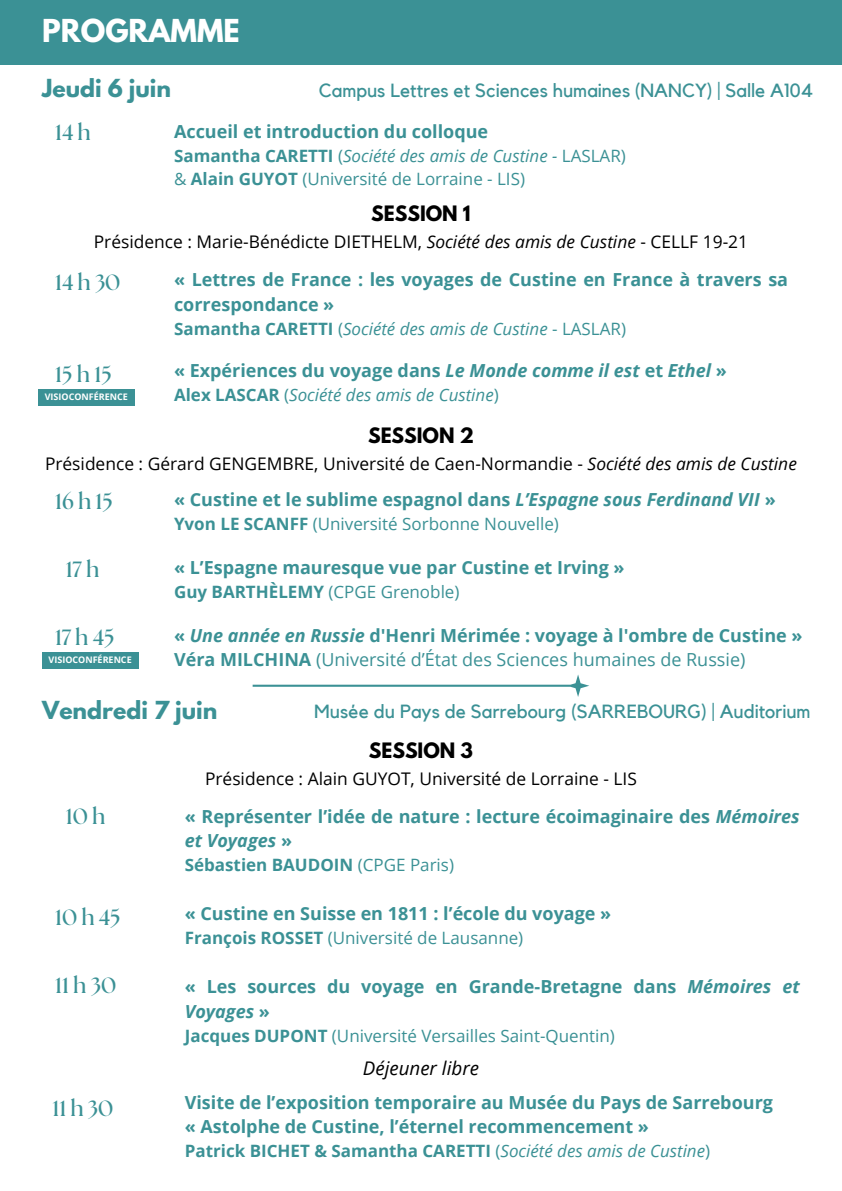
<style>
.page{position:relative;width:842px;height:1191px;background:#fff}
.page>*{position:absolute;margin:0;border:0;box-sizing:border-box;transform-origin:0 0}
.t1{font:700 28px "League Spartan";color:#fff}
.t2{font:700 22px "The Seasons";letter-spacing:.1em;color:#3b9195}
.t3{font:700 22px "League Spartan";color:#3b9195}
.t4{font:19px "Kollektif";color:#3b9195}
.t5{font:700 18.8px "League Spartan";color:#000}
.t6{font:italic 18.8px "Open Sans";color:#000}
.t7{font:700 18px/24.8px "Open Sans";color:#3b9195}
.t8{font:17.4px "Open Sans";color:#000}
.t9{font:17px/23.2px "Open Sans";color:#3b9195}
.t10{font:italic 17px "Open Sans";color:#3b9195}
.t11{font:700 17px "Open Sans";color:#3b9195}
.t12{font:700 9px "Open Sans";color:#fff}
.s1{font-weight:700}
.s2{font-style:italic}
.s3{font-weight:700;font-style:normal}
.s4{font-style:normal}
.s5{font-weight:400}
.s6{font-weight:400;font-style:italic}
</style>
<div class="page">
<div style="left:0;top:0;width:842px;height:65px;background:#3b9195"></div>
<svg style="left:253px;top:674px;width:336px;height:23px"></svg>
<div style="left:42px;top:652px;width:96px;height:16px;background:#3b9195"></div>
<div style="left:38px;top:389px;width:97px;height:16px;background:#3b9195"></div>
<h1 class="t1" style="left:42px;top:16px;width:199px">PROGRAMME</h1>
<p class="t3" style="left:42px;top:77px;width:130px">Jeudi 6 juin</p>
<p class="t4" style="left:319px;top:82px;width:496px">Campus Lettres et Sciences humaines (NANCY) | Salle A104</p>
<p class="t2" style="left:55px;top:122px;width:37px">14h</p>
<p class="t7" style="left:174px;top:118px;width:316px">Accueil et introduction du colloque</p>
<p class="t9" style="left:174px;top:143px;width:453px"><span class="s1">Samantha CARETTI</span> (<span class="s2">Société des amis de Custine -</span> LASLAR) &amp; <span class="s1">Alain GUYOT</span> (Université de Lorraine - LIS)</p>
<p class="t5" style="left:371px;top:204px;width:101px">SESSION 1</p>
<p class="t8" style="left:94px;top:230px;width:656px">Présidence : Marie-Bénédicte DIETHELM, <span class="s2">Société des amis de Custine</span> - CELLF 19-21</p>
<p class="t2" style="left:55px;top:272px;width:67px">14h30</p>
<p class="t7" style="left:174px;top:267px;width:616px">« Lettres de France : les voyages de Custine en France à travers sa correspondance »</p>
<p class="t10" style="left:174px;top:317px;width:453px"><span class="s3">Samantha CARETTI</span> <span class="s4">(</span>Société des amis de Custine <span class="s4">- LASLAR)</span></p>
<p class="t7" style="left:174px;top:357px;width:554px">« Expériences du voyage dans <span class="s2">Le Monde comme il est</span> et <span class="s2">Ethel</span> »</p>
<p class="t10" style="left:174px;top:383px;width:326px"><span class="s3">Alex LASCAR</span> <span class="s4">(</span>Société des amis de Custine<span class="s4">)</span></p>
<p class="t2" style="left:55px;top:364px;width:58px">15h15</p>
<p class="t12" style="left:45px;top:390px;width:85px">VISIOCONFÉRENCE</p>
<p class="t5" style="left:368px;top:426px;width:107px">SESSION 2</p>
<p class="t8" style="left:45px;top:451px;width:753px">Présidence : Gérard GENGEMBRE, Université de Caen-Normandie - <span class="s2">Société des amis de Custine</span></p>
<p class="t2" style="left:55px;top:491px;width:60px">16h15</p>
<p class="t7" style="left:174px;top:487px;width:603px">« Custine et le sublime espagnol dans <span class="s2">L’Espagne sous Ferdinand VII</span> »</p>
<p class="t9" style="left:174px;top:512px;width:386px"><span class="s1">Yvon LE SCANFF</span> (Université Sorbonne Nouvelle)</p>
<p class="t7" style="left:174px;top:554px;width:452px">« L’Espagne mauresque vue par Custine et Irving »</p>
<p class="t9" style="left:174px;top:579px;width:287px"><span class="s1">Guy BARTHÈLEMY</span> (CPGE Grenoble)</p>
<p class="t7" style="left:174px;top:622px;width:630px">« <span class="s2">Une année en Russie</span> d'Henri Mérimée : voyage à l'ombre de Custine »<br>Véra MILCHINA <span class="s5">(Université d’État des Sciences humaines de Russie)</span></p>
<p class="t2" style="left:66px;top:559px;width:35px">17h</p>
<p class="t2" style="left:55px;top:627px;width:61px">17h45</p>
<p class="t12" style="left:49px;top:653px;width:85px">VISIOCONFÉRENCE</p>
<p class="t3" style="left:42px;top:699px;width:177px">Vendredi 7 juin</p>
<p class="t4" style="left:314px;top:702px;width:498px">Musée du Pays de Sarrebourg (SARREBOURG) | Auditorium</p>
<p class="t2" style="left:66px;top:806px;width:41px">10h</p>
<p class="t2" style="left:55px;top:907px;width:67px">10h45</p>
<p class="t2" style="left:55px;top:975px;width:63px">11h30</p>
<p class="t5" style="left:369px;top:741px;width:106px">SESSION 3</p>
<p class="t8" style="left:205px;top:766px;width:433px">Présidence : Alain GUYOT, Université de Lorraine - LIS</p>
<p class="t7" style="left:185px;top:803px;width:616px">« Représenter l’idée de nature : lecture écoimaginaire des <span class="s2">Mémoires et Voyages</span> »</p>
<p class="t11" style="left:185px;top:853px;width:271px">Sébastien BAUDOIN <span class="s5">(CPGE Paris)</span></p>
<p class="t7" style="left:185px;top:900px;width:428px">« Custine en Suisse en 1811 : l’école du voyage »</p>
<p class="t9" style="left:185px;top:925px;width:340px"><span class="s1">François ROSSET</span> (Université de Lausanne)</p>
<p class="t7" style="left:185px;top:973px;width:617px">« Les sources du voyage en Grande-Bretagne dans <span class="s2">Mémoires et<br>Voyages</span> »</p>
<p class="t9" style="left:185px;top:1023px;width:432px"><span class="s1">Jacques DUPONT</span> (Université Versailles Saint-Quentin)</p>
<p class="t6" style="left:363px;top:1054px;width:118px">Déjeuner libre</p>
<p class="t2" style="left:52px;top:1097px;width:63px">11h30</p>
<p class="t7" style="left:185px;top:1089px;width:590px">Visite de l’exposition temporaire au Musée du Pays de Sarrebourg « Astolphe de Custine, l’éternel recommencement »</p>
<p class="t11" style="left:185px;top:1139px;width:527px">Patrick BICHET &amp; Samantha CARETTI <span class="s5">(</span><span class="s6">Société des amis de Custine</span><span class="s5">)</span></p>
</div>
